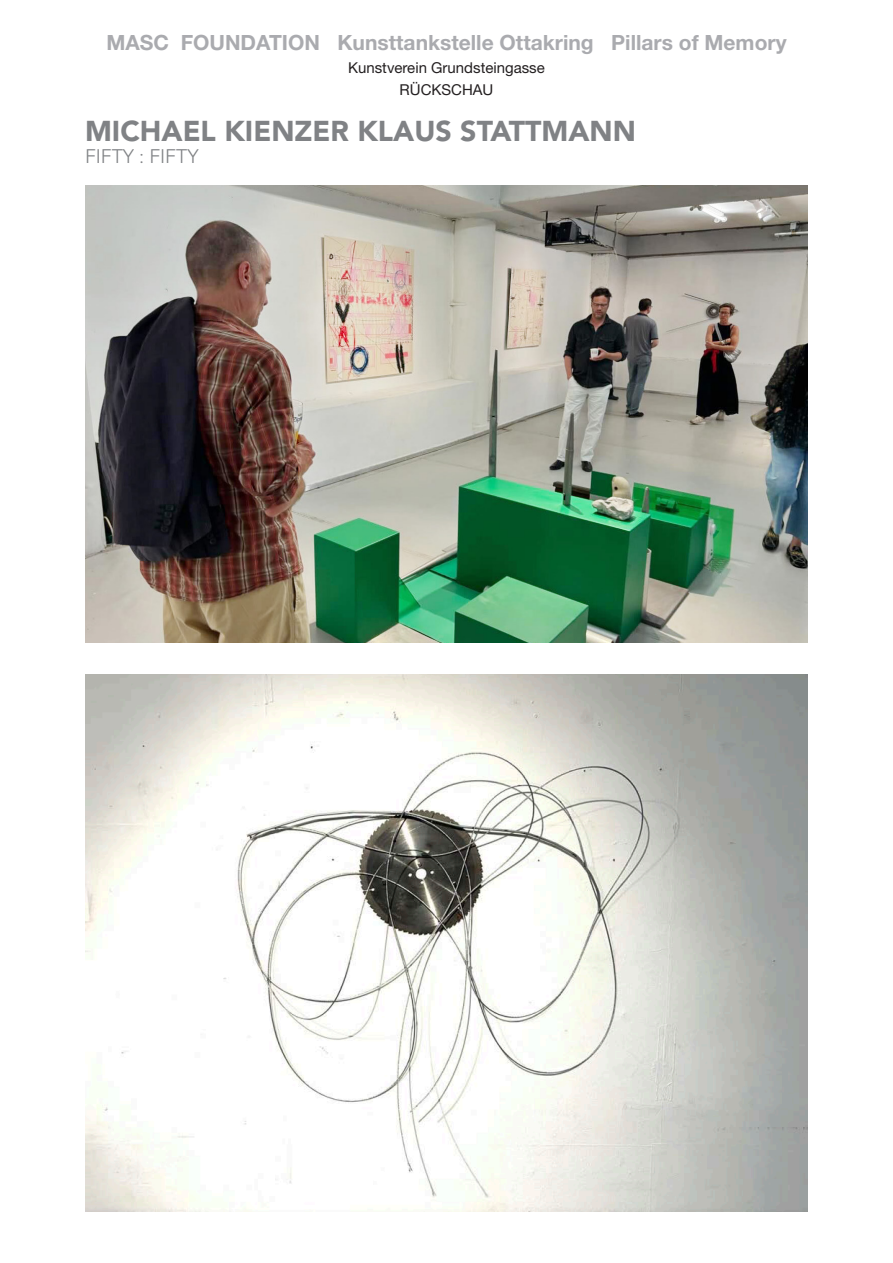
<style>
.page{position:relative;width:893px;height:1263px;background:#fff}
.page>*{position:absolute;margin:0;border:0;box-sizing:border-box;transform-origin:0 0}
.t1{font:900 28.5px "Avenir LT Std";color:#808285}
.t2{font:700 21px "Helvetica Neue LT";color:#aaabaf}
.t3{font:300 19.5px "Avenir LT Std";color:#808285}
.t4{font:15px/22.5px "Helvetica Neue LT";color:#231f20;text-align:center}
</style>
<div class="page">
<img style="left:85px;top:186px;width:723px;height:456px">
<img style="left:85px;top:674px;width:723px;height:538px">
<p class="t2" style="left:106px;top:30px;width:682px">MASC FOUNDATION Kunsttankstelle Ottakring Pillars of Memory</p>
<p class="t4" style="left:348px;top:56px;width:198px">Kunstverein Grundsteingasse<br>RÜCKSCHAU</p>
<h1 class="t1" style="left:85px;top:113px;width:553px">MICHAEL KIENZER KLAUS STATTMANN</h1>
<p class="t3" style="left:85px;top:145px;width:115px">FIFTY : FIFTY</p>
</div>
